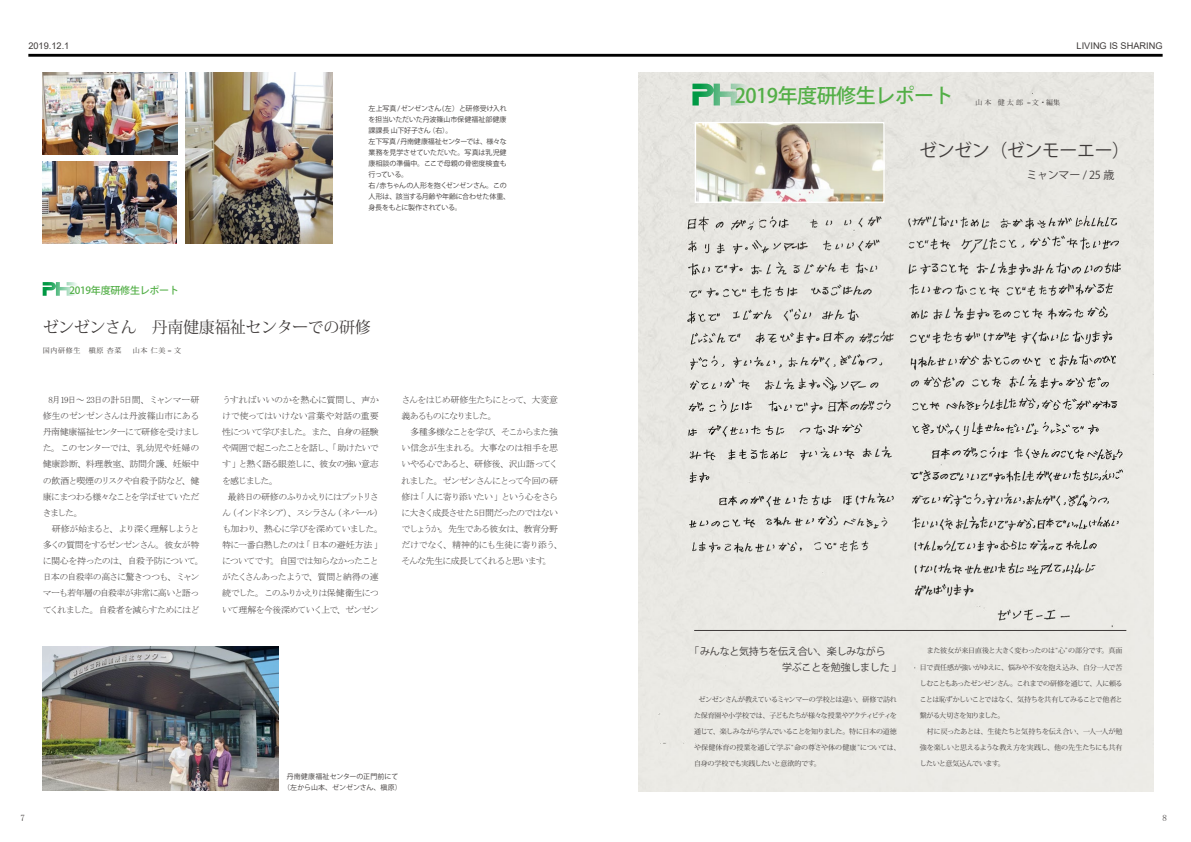
<style>
.page{position:relative;width:1191px;height:842px;background:#fff}
.page>*{position:absolute;margin:0;border:0;box-sizing:border-box;transform-origin:0 0}
.t1{font:500 20px "Koz Go Pro";letter-spacing:-.025em;color:#53af47}
.t2{font:18px "Koz Go Pro";letter-spacing:-.025em;color:#3e3a39}
.t3{font:16px "Koz Min Pro";letter-spacing:-.025em;color:#3e3a39}
.t4{font:11px "Koz Go Pro";letter-spacing:-.025em;color:#3e3a39}
.t5{font:10px/16.1px "Koz Go Pro";letter-spacing:-.025em;color:#3e3a39}
.t6{font:500 10px "Koz Go Pro";letter-spacing:-.025em;color:#53af47}
.t7{font:9.2px "Arial";color:#3e3a39}
.t8{font:9px/16.1px "MS Mincho";letter-spacing:-.085em;color:#3e3a39}
.t9{font:7px "Koz Min Pro";letter-spacing:-.04em;color:#3e3a39}
.t10{font:7px/11px "Koz Go Pro";letter-spacing:-.02em;color:#3e3a39}
.t11{font:7px "Koz Min Pro";letter-spacing:-.065em;color:#3e3a39}
.t12{font:7px "Koz Min Pro";letter-spacing:-.06em;color:#3e3a39}
.t13{font:7px/11px "Koz Go Pro";color:#3e3a39;text-align:center}
.t14{font:7px "Koz Min Pro";letter-spacing:-.01em;color:#3e3a39}
.t15{font:7px "Koz Min Pro";letter-spacing:.1em;color:#3e3a39}
.t16{font:7px "Koz Min Pro";letter-spacing:-.08em;color:#3e3a39}
</style>
<div class="page">
<img style="left:638px;top:73px;width:515px;height:718px">
<svg style="left:692px;top:84px;width:60px;height:21px"></svg>
<img style="left:696px;top:124px;width:186px;height:77px">
<div style="left:694px;top:122px;width:190px;height:81px;border:1px solid #fff"></div>
<hr style="left:694px;top:630px;width:432px;height:1px;background:#3e3a39">
<svg style="left:43px;top:282px;width:34px;height:14px"></svg>
<img style="left:43px;top:646px;width:236px;height:145px">
<img style="left:185px;top:73px;width:147px;height:170px">
<img style="left:42px;top:162px;width:135px;height:81px">
<img style="left:43px;top:73px;width:134px;height:81px">
<hr style="left:28px;top:54px;width:1134px;height:3px;background:#000">
<p class="t7" style="left:28px;top:39px;width:42px">2019.12.1</p>
<p class="t7" style="left:1076px;top:39px;width:88px">LIVING IS SHARING</p>
<p class="t10" style="left:369px;top:103px;width:143px">左上写真 /ゼンゼンさん(左）と研修受け入れを担当いただいた丹波篠山市保健福祉部健康課課長 山下好子さん（右）。<br>左下写真 /丹南健康福祉センターでは、様々な業務を見学させていただいた。写真は乳児健康相談の準備中。ここで母親の骨密度検査も行っている。<br>右/赤ちゃんの人形を抱くゼンゼンさん。この人形は、該当する月齢や年齢に合わせた体重、身長をもとに製作されている。</p>
<p class="t6" style="left:69px;top:284px;width:111px">2019年度研修生レポート</p>
<h3 class="t3" style="left:43px;top:316px;width:330px">ゼンゼンさん　丹南健康福祉センターでの研修</h3>
<p class="t15" style="left:43px;top:346px;width:140px">国内研修生　槇原 杏菜 　山本 仁美 = 文</p>
<p class="t8" style="left:43px;top:392px;width:163px;text-indent:6px">8月19日～ 23日の計5日間、ミャンマー研修生のゼンゼンさんは丹波篠山市にある丹南健康福祉センターにて研修を受けました。このセンターでは、乳幼児や妊婦の健康診断、料理教室、訪問介護、妊娠中の飲酒と喫煙のリスクや自殺予防など、健康にまつわる様々なことを学ばせていただきました。<br>　研修が始まると、より深く理解しようと多くの質問をするゼンゼンさん。彼女が特に関心を持ったのは、自殺予防について。日本の自殺率の高さに驚きつつも、ミャンマーも若年層の自殺率が非常に高いと語ってくれました。自殺者を減らすためにはど</p>
<p class="t8" style="left:222px;top:392px;width:158px;text-align:justify">うすればいいのかを熱心に質問し、声かけで使ってはいけない言葉や対話の重要性について学びました。また、自身の経験や周囲で起こったことを話し、「助けたいです」と熱く語る眼差しに、彼女の強い意志を感じました。</p>
<p class="t8" style="left:222px;top:488px;width:163px;text-align:center">最終日の研修のふりかえりにはプットリさん（インドネシア）、スシラさん（ネパール）も加わり、熱心に学びを深めていました。特に一番白熱したのは「日本の避妊方法」についてです。自国では知らなかったことがたくさんあったようで、質問と納得の連続でした。このふりかえりは保健衛生について理解を今後深めていく上で、ゼンゼン</p>
<p class="t8" style="left:401px;top:392px;width:163px">さんをはじめ研修生たちにとって、大変意義あるものになりました。<br>　多種多様なことを学び、そこからまた強い信念が生まれる。大事なのは相手を思いやる心であると、研修後、沢山語ってくれました。ゼンゼンさんにとって今回の研修は「人に寄り添いたい」という心をさらに大きく成長させた 5日間だったのではないでしょうか。先生である彼女は、教育分野だけでなく、精神的にも生徒に寄り添う、そんな先生に成長してくれると思います。</p>
<p class="t13" style="left:283px;top:771px;width:120px">丹南健康福祉センターの正門前にて（左から山本、ゼンゼンさん、槇原）</p>
<h1 class="t1" style="left:734px;top:83px;width:220px">2019年度研修生レポート</h1>
<h2 class="t2" style="left:919px;top:138px;width:213px">ゼンゼン（ゼンモーエー）</h2>
<p class="t4" style="left:1026px;top:168px;width:89px">ミャンマー / 25 歳</p>
<p class="t9" style="left:975px;top:97px;width:86px">山本 健太郎 =文 ・編集</p>
<p class="t5" style="left:782px;top:643px;width:121px;text-indent:-93px">「みんなと気持ちを伝え合い、楽しみながら<br>学ぶことを勉強しました」</p>
<p class="t9" style="left:698px;top:694px;width:200px">ゼンゼンさんが教えているミャンマーの学校とは違い、研修で訪れ</p>
<p class="t11" style="left:694px;top:710px;width:204px">た保育園や小学校では、子どもたちが様々な授業やアクティビティを</p>
<p class="t11" style="left:694px;top:726px;width:204px">通じて、楽しみながら学んでいることを知りました。特に日本の道徳</p>
<p class="t14" style="left:694px;top:743px;width:208px">や保健体育の授業を通して学ぶ“命の尊さや体の健康”については、</p>
<p class="t9" style="left:694px;top:759px;width:128px">自身の学校でも実践したいと意欲的です。</p>
<p class="t9" style="left:920px;top:646px;width:204px">　また彼女が来日直後と大きく変わったのは“心”の部分です。真面</p>
<p class="t9" style="left:920px;top:662px;width:204px">目で責任感が強いがゆえに、悩みや不安を抱え込み、自分一人で苦</p>
<p class="t9" style="left:920px;top:678px;width:204px">しむこともあったゼンゼンさん。これまでの研修を通じて、人に頼る</p>
<p class="t12" style="left:920px;top:694px;width:204px">ことは恥ずかしいことではなく、気持ちを共有してみることで他者と</p>
<p class="t16" style="left:920px;top:710px;width:86px">繋がる大切さを知りました。</p>
<p class="t9" style="left:920px;top:726px;width:204px">　村に戻ったあとは、生徒たちと気持ちを伝え合い、一人一人が勉</p>
<p class="t9" style="left:920px;top:743px;width:204px">強を楽しいと思えるような教え方を実践し、他の先生たちにも共有</p>
<p class="t12" style="left:920px;top:759px;width:93px">したいと意気込んでいます。　</p>
<p class="t8" style="left:20px;top:810px;width:6px">7</p>
<p class="t8" style="left:1162px;top:810px;width:6px">8</p>
</div>
